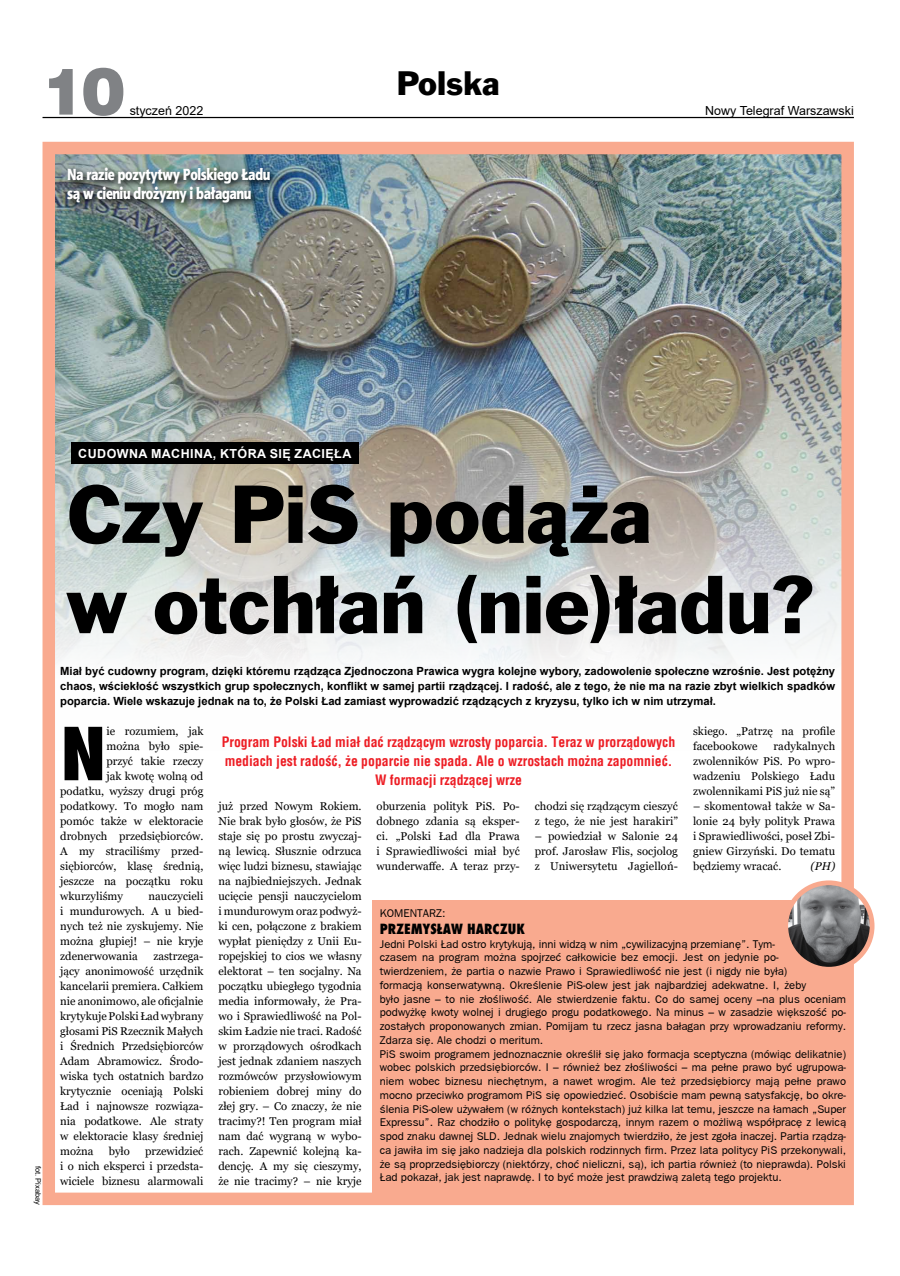
<style>
.page{position:relative;width:900px;height:1276px;background:#fff}
.page>*{position:absolute;margin:0;border:0;box-sizing:border-box;transform-origin:0 0}
.t1{font:75.25px/90.2px "Frank Goth EU";color:#000}
.t2{font:800 70.88px "Fujiyama";color:#000}
.t3{font:65px "Swis 721 Blk EU";color:#808285}
.t4{font:31px "Frank Goth EU";color:#000}
.t5{font:16.25px/18.8px "Aerton Cnd TTEFN Black";letter-spacing:-.015em;color:#fff}
.t6{font:700 13.75px/18.8px "Switzerland Condensed";color:#ed1d24;text-align:center}
.t7{font:800 13.75px "Fujiyama";color:#000}
.t8{font:12.5px "Arial";color:#000}
.t9{font:700 12.5px "Arial";letter-spacing:.035em;color:#fff}
.t10{font:11.25px/15px "Georgia";color:#000;text-align:justify}
.t11{font:11.25px/13.8px "Frankfurt Gothic";color:#000}
.t12{font:700 11.25px/15px "Arial";color:#000;text-align:justify}
.t13{font:italic 11.25px "Georgia";color:#000}
.t14{font:7.5px "Arial";color:#000}
</style>
<div class="page">
<hr style="left:43px;top:117px;width:811px;height:1px;background:#000">
<img style="left:56px;top:155px;width:785px;height:512px">
<div style="left:43px;top:142px;width:811px;height:1063px;border:12px solid #f9aa8f"></div>
<img style="left:64px;top:164px;width:215px;height:48px">
<div style="left:71px;top:443px;width:288px;height:21px;background:#000"></div>
<div style="left:373px;top:900px;width:480px;height:305px;background:#f9aa8f"></div>
<img style="left:786px;top:883px;width:86px;height:86px;border-radius:43px">
<div style="left:783px;top:880px;width:92px;height:91px;border:5px solid #f9aa8f;border-radius:50%"></div>
<h3 class="t3" style="left:43px;top:50px;width:84px">10</h3>
<h3 class="t4" style="left:397px;top:64px;width:104px">Polska</h3>
<p class="t8" style="left:130px;top:102px;width:75px">styczeń 2022</p>
<p class="t8" style="left:705px;top:102px;width:150px">Nowy Telegraf Warszawski</p>
<h3 class="t5" style="left:67px;top:165px;width:205px">Na razie pozytytwy Polskiego Ładu są w cieniu drożyzny i bałaganu</h3>
<p class="t14" style="left:43px;top:1166px;width:41px;rotate:90deg">fot. Pixabay</p>
<p class="t9" style="left:78px;top:445px;width:275px">Cudowna machina, która się zacięła</p>
<h1 class="t1" style="left:67px;top:476px;width:748px">Czy PiS podąża<br>w otchłań (nie)ładu?</h1>
<p class="t12" style="left:60px;top:664px;width:777px">Miał być cudowny program, dzięki któremu rządząca Zjednoczona Prawica wygra kolejne wybory, zadowolenie społeczne wzrośnie. Jest potężny chaos, wściekłość wszystkich grup społecznych, konflikt w samej partii rządzącej. I radość, ale z tego, że nie ma na razie zbyt wielkich spadków poparcia. Wiele wskazuje jednak na to, że Polski Ład zamiast wyprowadzić rządzących z kryzysu, tylko ich w nim utrzymał.</p>
<h2 class="t2" style="left:60px;top:706px;width:39px">N</h2>
<p class="t10" style="left:106px;top:724px;width:99px">ie rozumiem, jak</p>
<p class="t10" style="left:693px;top:724px;width:144px">skiego. „Patrzę na profile facebookowe</p>
<p class="t6" style="left:222px;top:733px;width:455px">Program Polski Ład miał dać rządzącym wzrosty poparcia. Teraz w prorządowych mediach jest radość, że poparcie nie spada. Ale o wzrostach można zapomnieć.<br>W formacji rządzącej wrze</p>
<p class="t10" style="left:693px;top:739px;width:144px;text-indent:81px">radykalnych zwolenników PiS. Po wpro&shy;wadzeniu Polskiego Ładu zwolennikami PiS już nie są”</p>
<p class="t10" style="left:693px;top:799px;width:144px">– skomentował także w Sa&shy;lonie 24 były polityk Prawa i Sprawiedliwości, poseł Zbi&shy;gniew Girzyński. Do tematu będziemy wracać.</p>
<p class="t10" style="left:106px;top:739px;width:98px">można było spie-</p>
<p class="t10" style="left:106px;top:754px;width:99px">przyć takie rzeczy</p>
<p class="t10" style="left:106px;top:769px;width:98px">jak kwotę wolną od</p>
<p class="t10" style="left:60px;top:784px;width:145px">podatku, wyższy drugi próg</p>
<p class="t10" style="left:60px;top:799px;width:145px">podatkowy. To mogło nam</p>
<p class="t10" style="left:60px;top:814px;width:145px">pomóc także w elektoracie</p>
<p class="t10" style="left:60px;top:829px;width:145px">drobnych przedsiębiorców.</p>
<p class="t10" style="left:60px;top:844px;width:145px">A my straciliśmy przed-</p>
<p class="t10" style="left:60px;top:859px;width:145px">siębiorców, klasę średnią,</p>
<p class="t10" style="left:60px;top:874px;width:145px">jeszcze na początku roku</p>
<p class="t10" style="left:60px;top:889px;width:64px">wkurzyliśmy</p>
<p class="t10" style="left:218px;top:799px;width:145px">już przed Nowym Rokiem.<br>Nie brak było głosów, że PiS staje się po prostu zwyczaj&shy;ną lewicą. Słusznie odrzuca więc ludzi biznesu, stawiając na najbiedniejszych. Jednak ucięcie pensji nauczycielom i mundurowym oraz podwyż&shy;ki cen, połączone z brakiem wypłat pieniędzy z Unii Eu&shy;ropejskiej to cios we własny elektorat – ten socjalny. Na początku ubiegłego tygodnia media informowały, że Pra&shy;wo i Sprawiedliwość na Pol&shy;skim Ładzie nie traci. Radość w prorządowych ośrodkach jest jednak zdaniem naszych rozmówców przysłowiowym robieniem dobrej miny do złej gry. – Co znaczy, że nie tracimy?! Ten program miał nam dać wygraną w wybo&shy;rach. Zapewnić kolejną ka&shy;dencję. A my się cieszymy, że nie tracimy? – nie kryje</p>
<p class="t10" style="left:377px;top:799px;width:145px">oburzenia polityk PiS. Po&shy;dobnego zdania są eksper&shy;ci. „Polski Ład dla Prawa i Sprawiedliwości miał być wunderwaffe. A teraz przy-</p>
<p class="t10" style="left:535px;top:799px;width:145px">chodzi się rządzącym cieszyć z tego, że nie jest harakiri”</p>
<p class="t10" style="left:535px;top:829px;width:145px">– powiedział w Salonie 24 prof. Jarosław Flis, socjolog z Uniwersytetu Jagielloń-</p>
<p class="t13" style="left:811px;top:859px;width:26px">(PH)</p>
<p class="t10" style="left:60px;top:889px;width:145px;text-indent:88px">nauczycieli i mundurowych. A u bied&shy;nych też nie zyskujemy. Nie można głupiej! – nie kryje zdenerwowania</p>
<p class="t11" style="left:380px;top:905px;width:67px">KOMENTARZ:</p>
<p class="t7" style="left:380px;top:919px;width:9px">PRZEMYSŁA</p>
<p class="t7" style="left:451px;top:919px;width:25px">W HARCZUK</p>
<p class="t11" style="left:380px;top:937px;width:468px">Jedni Polski Ład ostro krytykują, inni widzą w nim „cywilizacyjną przemianę”. Tym-<br>czasem na program można spojrzeć całkowicie bez emocji. Jest on jedynie po&shy;twierdzeniem, że partia o nazwie Prawo i Sprawiedliwość nie jest (i nigdy nie była)<br>formacją konserwatywną. Określenie PiS-olew jest jak najbardziej adekwatne. I, żeby<br>było jasne – to nie złośliwość. Ale stwierdzenie faktu. Co do samej oceny –na plus oceniam podwyżkę kwoty wolnej i drugiego progu podatkowego. Na minus – w zasadzie większość po&shy;zostałych proponowanych zmian. Pomijam tu rzecz jasna bałagan przy wprowadzaniu reformy.<br>Zdarza się. Ale chodzi o meritum.<br>PiS swoim programem jednoznacznie określił się jako formacja sceptyczna (mówiąc delikatnie) wobec polskich przedsiębiorców. I – również bez złośliwości – ma pełne prawo być ugrupowa&shy;niem wobec biznesu niechętnym, a nawet wrogim. Ale też przedsiębiorcy mają pełne prawo mocno przeciwko programom PiS się opowiedzieć. Osobiście mam pewną satysfakcję, bo okre&shy;ślenia PiS-olew używałem (w różnych kontekstach) już kilka lat temu, jeszcze na łamach „Super Expressu”. Raz chodziło o politykę gospodarczą, innym razem o możliwą współpracę z lewicą spod znaku dawnej SLD. Jednak wielu znajomych twierdziło, że jest zgoła inaczej. Partia rządzą&shy;ca jawiła im się jako nadzieja dla polskich rodzinnych firm. Przez lata politycy PiS przekonywali, że są proprzedsiębiorczy (niektórzy, choć nieliczni, są), ich partia również (to nieprawda). Polski Ład pokazał, jak jest naprawdę. I to być może jest prawdziwą zaletą tego projektu.</p>
<p class="t10" style="left:60px;top:949px;width:145px;text-indent:93px">zastrzega&shy;jący anonimowość urzędnik kancelarii premiera. Całkiem nie anonimowo, ale oficjalnie krytykuje Polski Ład wybrany głosami PiS Rzecznik Małych i Średnich Przedsiębiorców Adam Abramowicz. Środo&shy;wiska tych ostatnich bardzo krytycznie oceniają Polski Ład i najnowsze rozwiąza&shy;nia podatkowe. Ale straty w elektoracie klasy średniej można</p>
<p class="t10" style="left:60px;top:1144px;width:145px;text-indent:85px">przewidzieć i o nich eksperci i przedsta&shy;wiciele biznesu alarmowali</p>
<p class="t10" style="left:109px;top:1144px;width:23px">było</p>
</div>
